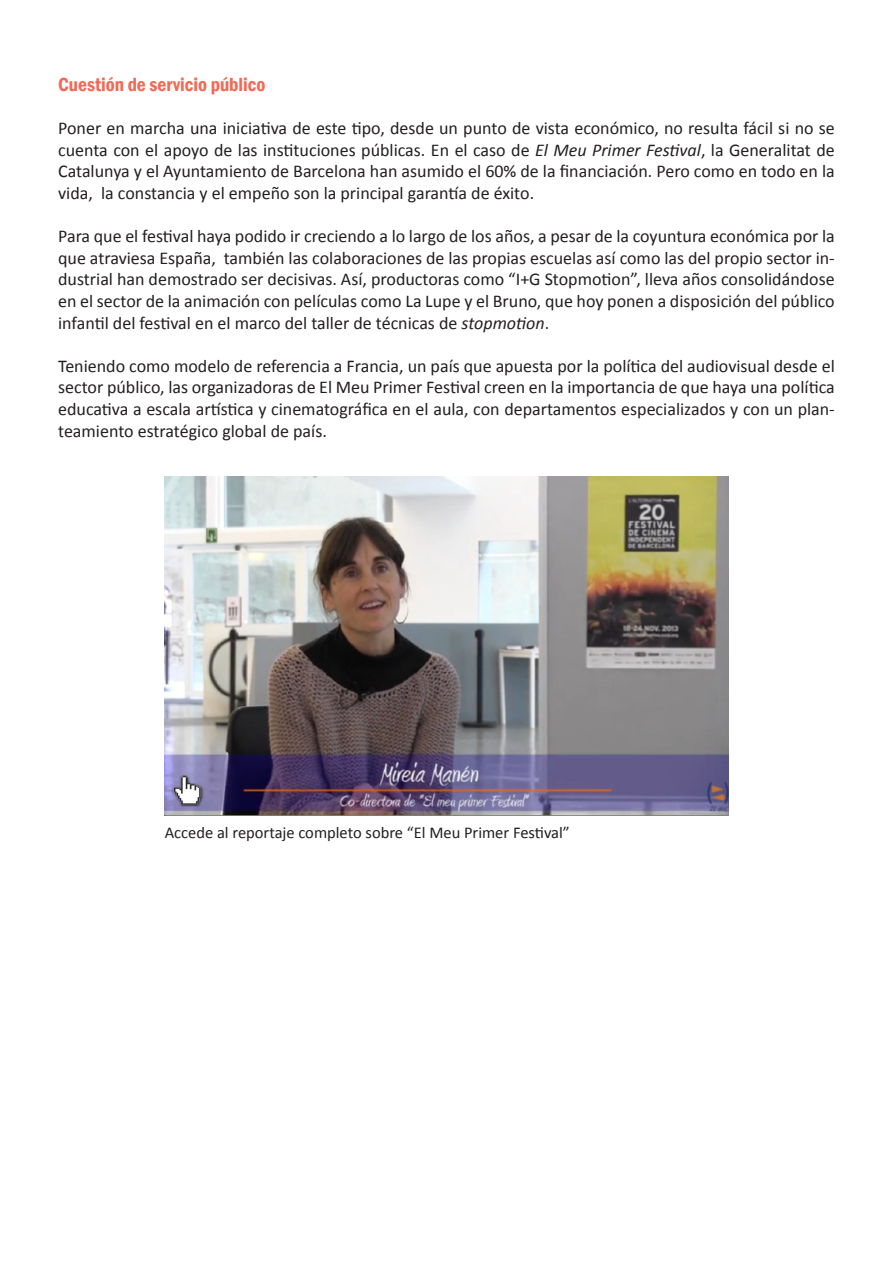
<style>
.page{position:relative;width:893px;height:1263px;background:#fff}
.page>*{position:absolute;margin:0;border:0;box-sizing:border-box;transform-origin:0 0}
.t1{font:600 condensed 19.5px "Franklin Gothic";color:#f26a56}
.t2{font:18px/21.6px "Calibri";color:#231f20;text-align:justify}
.t3{font:16.5px "Calibri";color:#231f20}
.s1{font-style:italic}
</style>
<div class="page">
<img style="left:165px;top:477px;width:563px;height:338px">
<img style="left:171px;top:775px;width:33px;height:33px">
<p class="t1" style="left:58px;top:72px;width:209px">Cuestión de servicio público</p>
<p class="t2" style="left:58px;top:118px;width:778px">Poner en marcha una iniciativa de este tipo, desde un punto de vista económico, no resulta fácil si no se cuenta con el apoyo de las instituciones públicas. En el caso de <span class="s1">El Meu Primer Festival</span>, la Generalitat de Catalunya y el Ayuntamiento de Barcelona han asumido el 60% de la financiación. Pero como en todo en la vida, la constancia y el empeño son la principal garantía de éxito.</p>
<p class="t2" style="left:58px;top:226px;width:778px">Para que el festival haya podido ir creciendo a lo largo de los años, a pesar de la coyuntura económica por la que atraviesa España, también las colaboraciones de las propias escuelas así como las del propio sector in&shy;dustrial han demostrado ser decisivas. Así, productoras como “I+G Stopmotion”, lleva años consolidándose en el sector de la animación con películas como La Lupe y el Bruno, que hoy ponen a disposición del público infantil del festival en el marco del taller de técnicas de <span class="s1">stopmotion</span>.</p>
<p class="t2" style="left:58px;top:355px;width:778px">Teniendo como modelo de referencia a Francia, un país que apuesta por la política del audiovisual desde el sector público, las organizadoras de El Meu Primer Festival creen en la importancia de que haya una política educativa a escala artística y cinematográfica en el aula, con departamentos especializados y con un plan&shy;teamiento estratégico global de país.</p>
<p class="t3" style="left:165px;top:822px;width:407px">Accede al reportaje completo sobre “El Meu Primer Festival”</p>
</div>
